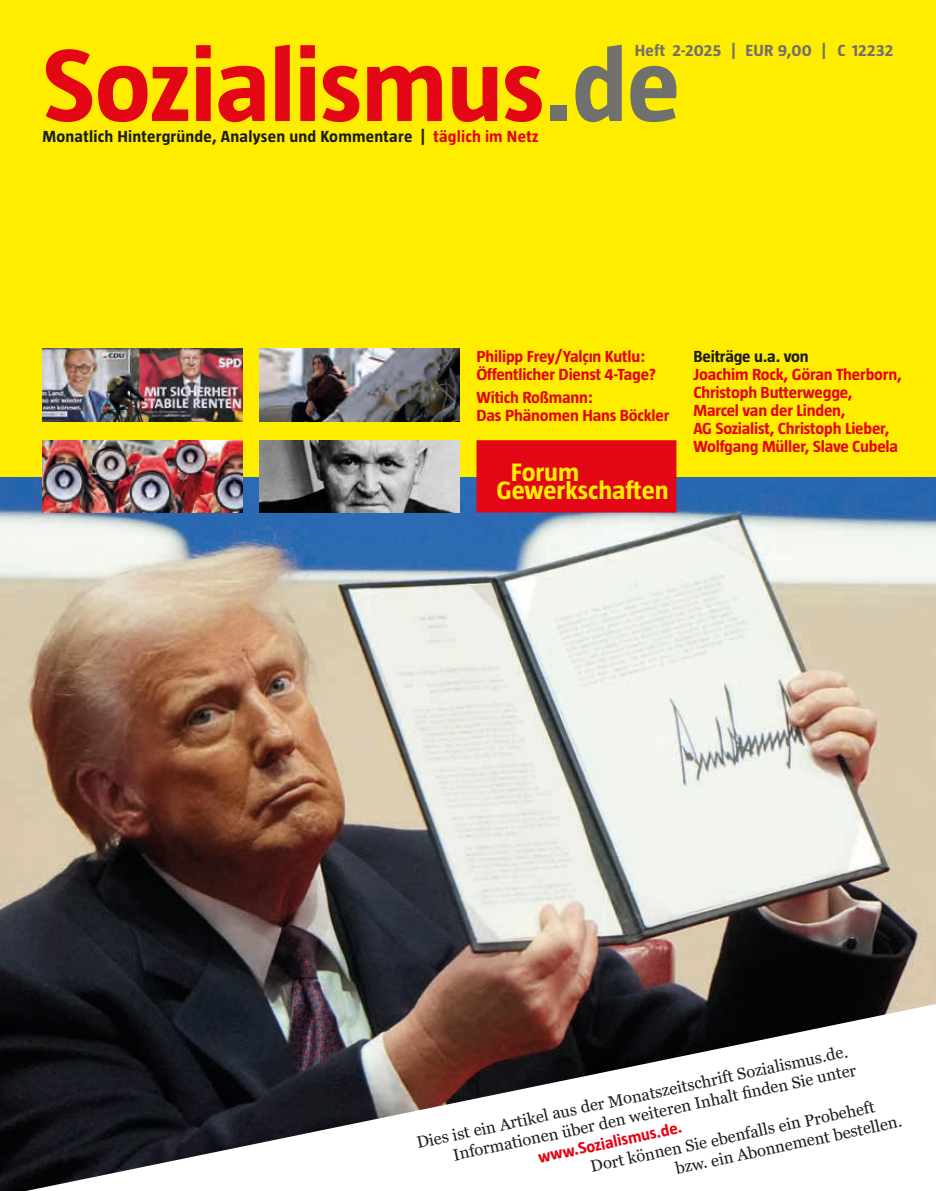
<style>
.page{position:relative;width:936px;height:1191px;background:#fff}
.page>*{position:absolute;margin:0;border:0;box-sizing:border-box;transform-origin:0 0}
.t1{font:700 105px "Taz 3";letter-spacing:-.005em;color:#e30614;scale:1.06 1}
.t2{font:700 25.8px "Taz 3";color:#ffed00;scale:1.06 1}
.t3{font:700 16.5px/18px "Taz 3";letter-spacing:-.01em;color:#e30614;scale:1.06 1}
.t4{font:16.5px/19.8px "Georgia Pro";color:#1d1d1b;text-align:right}
.t5{font:700 16.5px "Taz 3";letter-spacing:.01em;color:#1d1d1b;scale:1.06 1}
.t6{font:700 16.5px "Taz 3";letter-spacing:.015em;color:#70706f;scale:1.06 1}
.t7{font:700 16.5px "Taz 3";letter-spacing:-.01em;color:#1d1d1b;scale:1.06 1}
.s1{color:#70706f}
.s2{color:#e30614}
</style>
<div class="page">
<img style="left:0;top:476px;width:935px;height:714px">
<div style="left:0;top:0;width:935px;height:476px;background:#ffed00"></div>
<div style="left:477px;top:441px;width:198px;height:71px;background:#e30614"></div>
<div style="left:476px;top:440px;width:200px;height:72px;border:2px solid #e30614"></div>
<img style="left:259px;top:440px;width:200px;height:72px">
<img style="left:43px;top:440px;width:199px;height:72px">
<img style="left:259px;top:349px;width:200px;height:72px">
<img style="left:43px;top:349px;width:199px;height:72px">
<img style="left:0;top:1190px;width:935px;height:1px">
<svg style="left:26px;top:1004px;width:909px;height:187px"></svg>
<p class="t6" style="left:634px;top:41px;width:245px">Heft 2-2025 | EUR 9,00 | C 12232</p>
<h1 class="t1" style="left:43px;top:26px;width:603px">Sozialismus<span class="s1">.de</span></h1>
<p class="t5" style="left:43px;top:127px;width:469px">Monatlich Hintergründe, Analysen und Kommentare | <span class="s2">täglich im Netz</span></p>
<p class="t3" style="left:476px;top:347px;width:171px">Philipp Frey/Yalçın Kutlu:<br>Öffentlicher Dienst 4-Tage?</p>
<p class="t3" style="left:476px;top:388px;width:183px">Witich Roßmann:<br>Das Phänomen Hans Böckler</p>
<h2 class="t2" style="left:510px;top:458px;width:66px">Forum</h2>
<h2 class="t2" style="left:496px;top:475px;width:164px">Gewerkschaften</h2>
<p class="t7" style="left:693px;top:347px;width:110px">Beiträge u.a. von</p>
<p class="t3" style="left:693px;top:365px;width:198px">Joachim Rock, Göran Therborn,<br>Christoph Butterwegge,<br>Marcel van der Linden,<br>AG Sozialist, Christoph Lieber,<br>Wolfgang Müller, Slave Cubela</p>
<p class="t4" style="left:415px;top:1133px;width:446px;rotate:-12deg">Dies ist ein Artikel aus der Monatszeitschrift Sozialismus.de.<br>Informationen über den weiteren Inhalt fi nden Sie unter</p>
<p class="t4" style="left:669px;top:1140px;width:232px;text-align:left;text-indent:-82px;rotate:-12deg">Dort können Sie ebenfalls ein Probeheft bzw. ein Abonnement bestellen.</p>
<p class="t3" style="left:536px;top:1148px;width:140px;rotate:-12deg">www.Sozialismus.de.</p>
</div>
